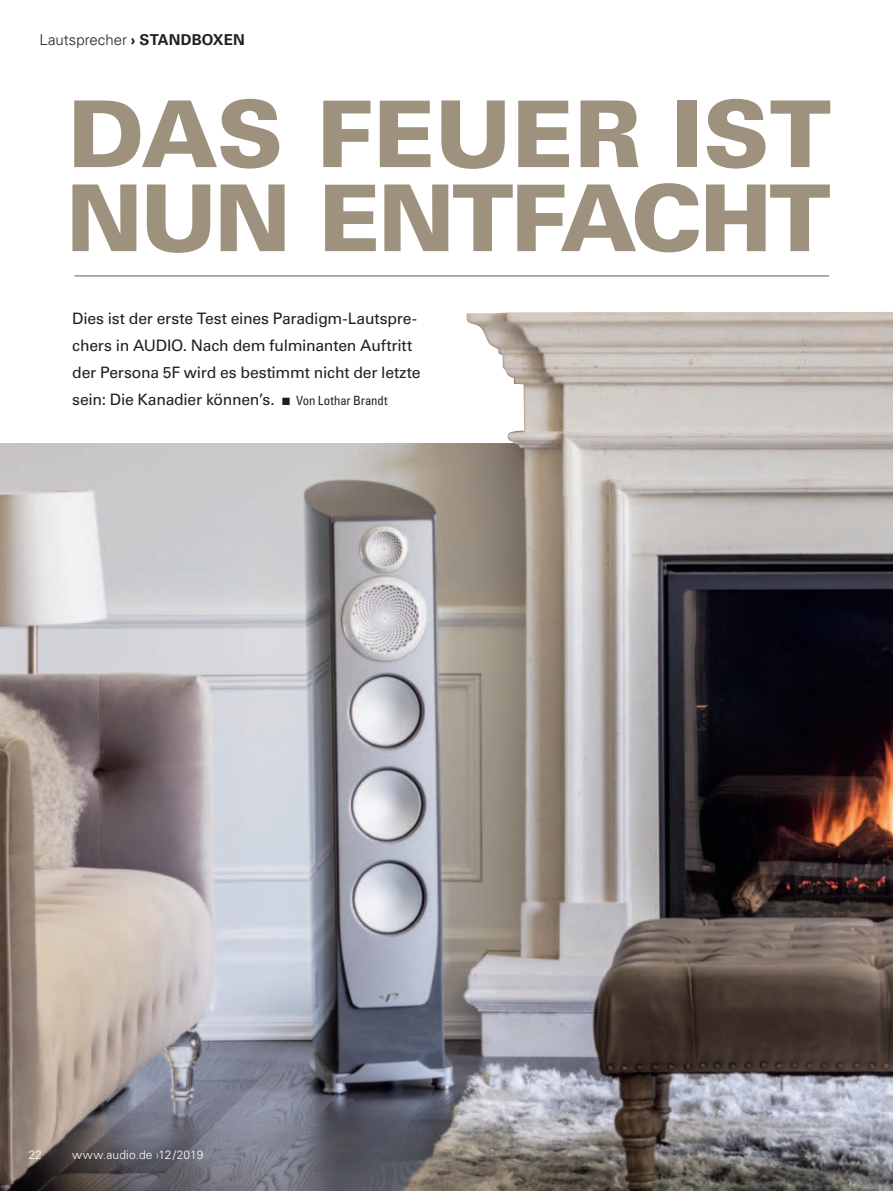
<style>
.page{position:relative;width:893px;height:1191px;background:#fff}
.page>*{position:absolute;margin:0;border:0;box-sizing:border-box;transform-origin:0 0}
._03_Headline_schmal{font:900 92.25px "Univers LT Std";color:#9e927f}
._03_Headline_schmal-2{font:900 92.25px "Univers LT Std";letter-spacing:-.03em;color:#9e927f}
._03_Vorspann{font:15.75px/27px "Univers LT Std";letter-spacing:-.015em;color:#231f20}
._01_Ressortmarke{font:300 15px "Univers LT Std";color:#231f20}
._01_Audio-Heftnummer{font:300 12px "Univers LT Std";letter-spacing:.01em;color:#fff}
._01_Pagina{font:300 12px "Univers LT Std";color:#fff}
.s1{font-weight:700}
.s2{font-stretch:condensed;font-size:12.75px}
</style>
<div class="page">
<img style="left:0;top:444px;width:893px;height:747px">
<hr style="left:74px;top:275px;width:755px;height:2px;background:#9e927f">
<img style="left:466px;top:312px;width:427px;height:185px">
<p class="_01_Ressortmarke" style="left:39px;top:31px;width:207px">Lautsprecher <span class="s1">› STANDBOXEN</span></p>
<p class="_03_Headline_schmal" style="left:67px;top:76px;width:765px">DAS FEUER IST</p>
<p class="_03_Headline_schmal-2" style="left:66px;top:160px;width:766px">NUN ENTFACHT</p>
<p class="_03_Vorspann" style="left:72px;top:305px;width:350px">Dies ist der erste Test eines Paradigm-Lautspre&shy;chers in AUDIO. Nach dem fulminanten Auftritt der Persona 5F wird es bestimmt nicht der letzte sein: Die Kanadier können’s. ■ <span class="s2">Von Lothar Brandt</span></p>
<p class="_01_Pagina" style="left:28px;top:1147px;width:15px">22</p>
<p class="_01_Audio-Heftnummer" style="left:72px;top:1147px;width:133px">www.audio.de ›12/2019</p>
</div>
